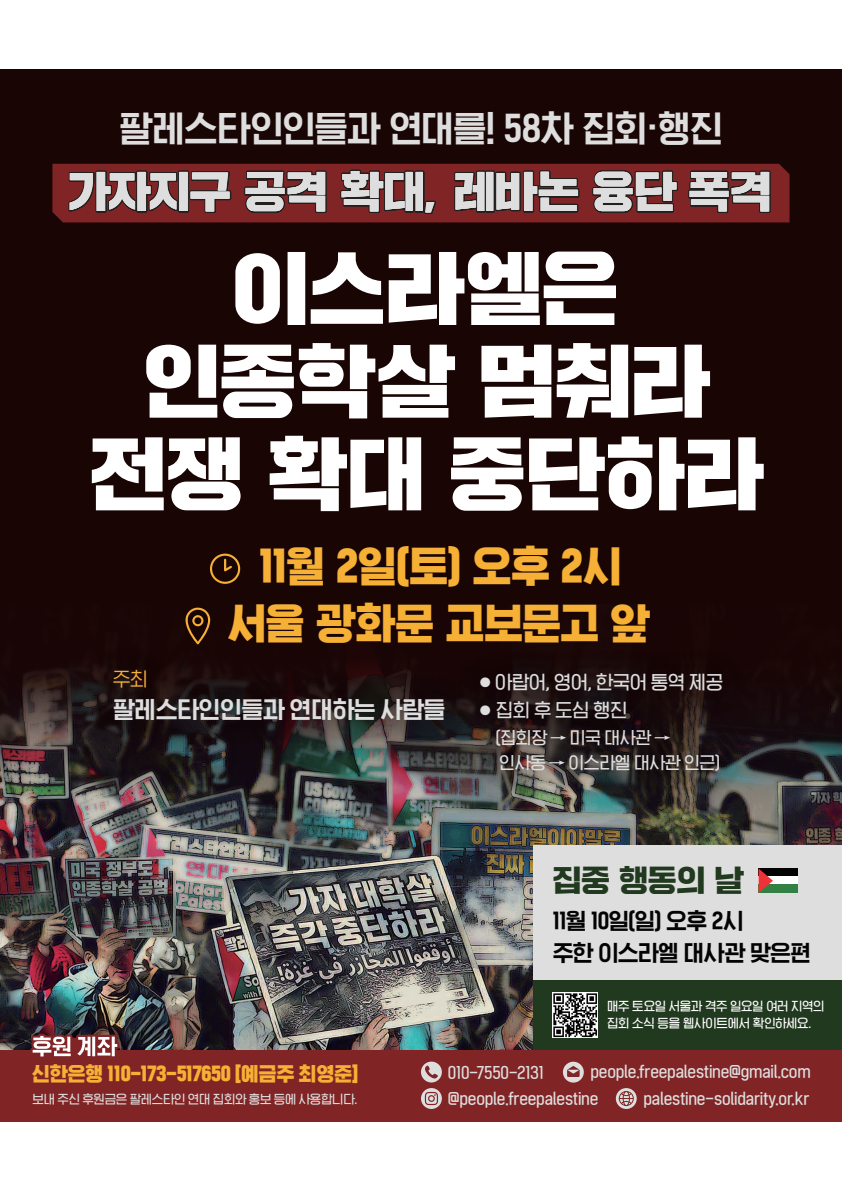
<style>
.page{position:relative;width:842px;height:1191px;background:#fff}
.page>*{position:absolute;margin:0;border:0;box-sizing:border-box;transform-origin:0 0}
.t1{font:78.6px/92.6px "SD Gyeokdong G207 Bk";letter-spacing:-.02em;color:#fff;text-align:center}
.t2{font:44.2px/57.2px "HGG Gothicssi 99 g";letter-spacing:-.02em;color:#f6b035;text-align:center}
.t3{font:42.1px "SD Gyeokdong G206 Hv";letter-spacing:-.02em;color:#fff}
.t4{font:37.2px "HGG Gothicssi P80 g";letter-spacing:-.035em;color:#dedede}
.t5{font:29.5px "SD Gyeokdong G206 Hv";color:#21391e}
.t6{font:24.4px "HGG Gothicssi P80 g";letter-spacing:-.02em;color:#dedede}
.t7{font:23.2px/32.3px "HGG Gothicssi P80 g";letter-spacing:-.035em;color:#030303}
.t8{font:20.3px "HGG Gothicssi 99 g";letter-spacing:-.02em;color:#f6b035}
.t9{font:19.7px "HGG Gothicssi P40 g";color:#f6b035}
.t10{font:19.3px "HGG Gothicssi P60 g";letter-spacing:-.02em;color:#dedede}
.t11{font:17.5px/25.3px "HGG Gothicssi P60 g";letter-spacing:-.02em;color:#dedede}
.t12{font:17.1px "HGG Gothicssi 60 g";letter-spacing:-.01em;color:#dedede}
.t13{font:12.6px/17.5px "HGG Gothicssi P60 g";letter-spacing:-.025em;color:#fff}
.t14{font:12.6px "HGG Gothicssi P60 g";letter-spacing:-.02em;color:#dedede}
.s1{font-size:12.3px}
</style>
<div class="page">
<div style="left:0;top:69px;width:842px;height:1052px;background:#1a0505"></div>
<img style="left:0;top:618px;width:842px;height:431px">
<div style="left:52px;top:164px;width:737px;height:58px;background:#802425"></div>
<div style="left:0;top:1049px;width:842px;height:72px;background:#802425"></div>
<svg style="left:421px;top:1088px;width:21px;height:21px"></svg>
<svg style="left:616px;top:1088px;width:21px;height:21px"></svg>
<svg style="left:563px;top:1061px;width:21px;height:21px"></svg>
<svg style="left:421px;top:1061px;width:21px;height:21px"></svg>
<svg style="left:30px;top:1033px;width:89px;height:24px"></svg>
<svg style="left:210px;top:553px;width:30px;height:31px"></svg>
<svg style="left:185px;top:607px;width:25px;height:37px"></svg>
<svg style="left:67px;top:169px;width:166px;height:45px;background:#582122"></svg>
<svg style="left:243px;top:169px;width:85px;height:45px;background:#4f2121"></svg>
<svg style="left:339px;top:168px;width:99px;height:48px;background:#562122"></svg>
<svg style="left:453px;top:169px;width:128px;height:45px;background:#512121"></svg>
<svg style="left:591px;top:169px;width:88px;height:45px;background:#4f2121"></svg>
<svg style="left:687px;top:169px;width:85px;height:45px;background:#4f2121"></svg>
<div style="left:533px;top:845px;width:309px;height:135px;background:#dedede"></div>
<div style="left:533px;top:980px;width:309px;height:69px;background:#21391e"></div>
<img style="left:552px;top:992px;width:45px;height:45px">
<div style="left:758px;top:868px;width:40px;height:8px;background:#030303"></div>
<div style="left:758px;top:876px;width:40px;height:9px;background:#fff"></div>
<div style="left:758px;top:885px;width:40px;height:8px;background:#338045"></div>
<svg style="left:758px;top:868px;width:15px;height:25px"></svg>
<img style="left:89px;top:646px;width:380px;height:102px">
<img style="left:456px;top:646px;width:290px;height:98px">
<img style="left:472px;top:705px;width:272px;height:91px">
<h3 class="t4" style="left:119px;top:108px;width:606px">팔레스타인인들과 연대를! 58차 집회·행진</h3>
<h3 class="t3" style="left:68px;top:170px;width:705px">가자지구 공격 확대, 레바논 융단 폭격</h3>
<h1 class="t1" style="left:88px;top:246px;width:675px">이스라엘은 인종학살 멈춰라 전쟁 확대 중단하라</h1>
<h2 class="t2" style="left:227px;top:539px;width:424px">11월 2일(토) 오후 2시 서울 광화문 교보문고 앞</h2>
<p class="t9" style="left:113px;top:669px;width:37px">주최</p>
<h3 class="t6" style="left:113px;top:696px;width:334px">팔레스타인인들과 연대하는 사람들</h3>
<p class="t10" style="left:480px;top:671px;width:245px"><span class="s1">●</span> 아랍어, 영어, 한국어 통역 제공</p>
<p class="t10" style="left:480px;top:699px;width:149px"><span class="s1">●</span> 집회 후 도심 행진</p>
<p class="t11" style="left:495px;top:725px;width:226px">(집회장 → 미국 대사관 → 인사동 → 이스라엘 대사관 인근)</p>
<h3 class="t5" style="left:552px;top:865px;width:193px">집중 행동의 날</h3>
<h3 class="t7" style="left:553px;top:905px;width:260px">11월 10일(일) 오후 2시<br>주한 이스라엘 대사관 맞은편</h3>
<p class="t13" style="left:607px;top:997px;width:219px">매주 토요일 서울과 격주 일요일 여러 지역의 집회 소식 등을 웹사이트에서 확인하세요.</p>
<p class="t8" style="left:32px;top:1063px;width:328px">신한은행 110-173-517650 [예금주 최영준]</p>
<p class="t12" style="left:448px;top:1063px;width:98px">010-7550-2131</p>
<p class="t12" style="left:590px;top:1062px;width:222px">people.freepalestine@gmail.com</p>
<p class="t14" style="left:33px;top:1092px;width:326px">보내 주신 후원금은 팔레스타인 연대 집회와 홍보 등에 사용합니다.</p>
<p class="t12" style="left:448px;top:1089px;width:152px">@people.freepalestine</p>
<p class="t12" style="left:643px;top:1089px;width:167px">palestine-solidarity.or.kr</p>
</div>
